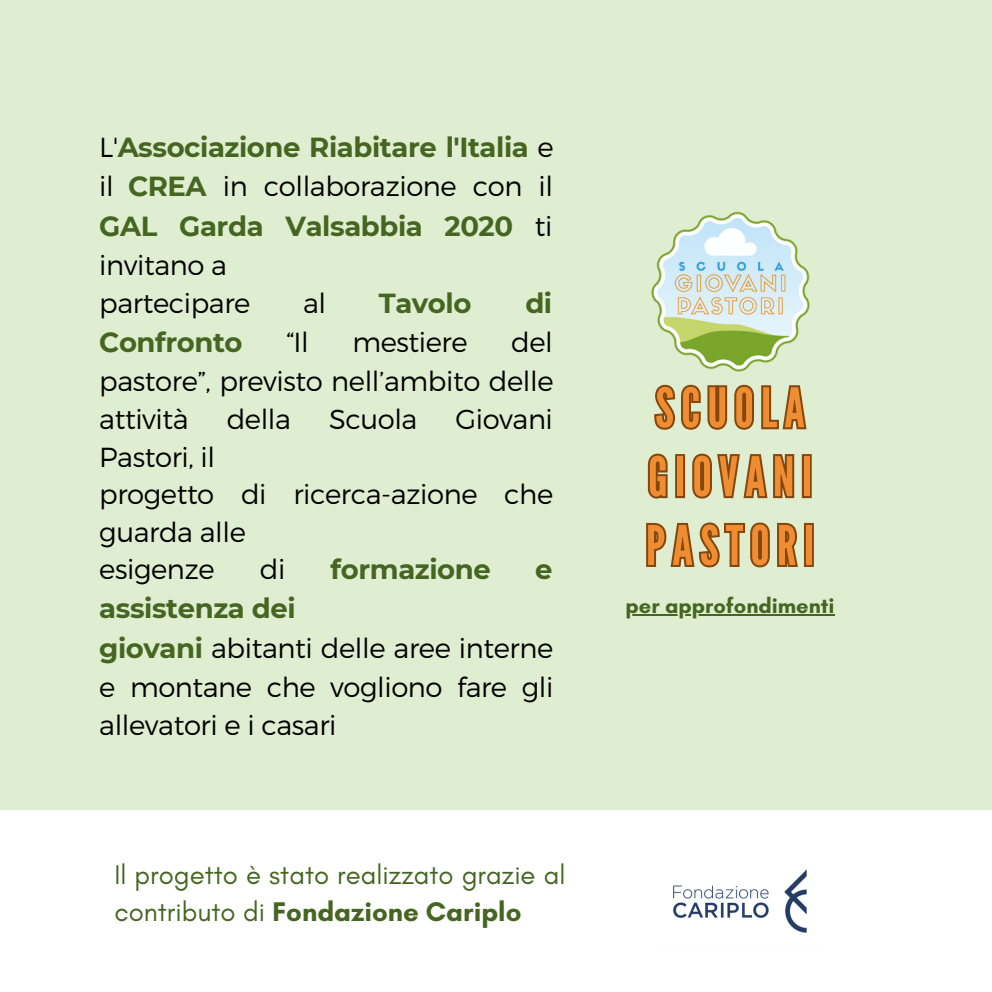
<style>
.page{position:relative;width:992px;height:992px;background:#dfedd1}
.page>*{position:absolute;margin:0;border:0;box-sizing:border-box;transform-origin:0 0}
.t1{font:54.25px/68.8px "League Gothic";letter-spacing:.135em;color:#ef8d33}
.t2{font:300 27.5px/37.5px "Montserrat";letter-spacing:-.015em;color:#000}
.t3{font:700 27.5px/39px "Montserrat";letter-spacing:-.015em;color:#456621}
.t4{font:27.5px/37.5px "Glacial Indifference";color:#456621}
.t5{font:700 21.75px "Glacial Indifference";color:#456621}
.s1{font-weight:300;color:#000}
.s2{font-weight:700;color:#456621}
.s3{font-weight:700}
</style>
<div class="page">
<div style="left:0;top:810px;width:992px;height:182px;background:#fff"></div>
<img style="left:651px;top:212px;width:159px;height:159px">
<img style="left:673px;top:869px;width:134px;height:64px">
<hr style="left:625px;top:614px;width:209px;height:2px;background:#456621">
<svg style="left:654px;top:384px;width:153px;height:46px"></svg>
<svg style="left:647px;top:453px;width:165px;height:46px"></svg>
<svg style="left:646px;top:522px;width:168px;height:46px"></svg>
<p class="t3" style="left:99px;top:128px;width:456px"><span class="s1">L'</span>Associazione Riabitare l'Italia <span class="s1">e il</span> CREA <span class="s1">in collaborazione con il<br></span>GAL Garda Valsabbia 2020 <span class="s1">ti invitano a<br>partecipare</span></p>
<p class="t2" style="left:303px;top:283px;width:25px">al</p>
<p class="t3" style="left:379px;top:283px;width:94px">Tavolo</p>
<p class="t3" style="left:525px;top:283px;width:28px">di</p>
<p class="t3" style="left:99px;top:323px;width:145px">Confronto</p>
<p class="t2" style="left:286px;top:322px;width:24px">“Il</p>
<p class="t2" style="left:352px;top:322px;width:117px">mestiere</p>
<p class="t2" style="left:99px;top:322px;width:456px;line-height:38.5px;text-align:justify;text-indent:412px">del pastore”, previsto nell’ambito delle attività</p>
<p class="t2" style="left:227px;top:399px;width:66px">della</p>
<p class="t2" style="left:329px;top:399px;width:90px">Scuola</p>
<p class="t2" style="left:455px;top:399px;width:99px">Giovani</p>
<p class="t2" style="left:99px;top:437px;width:455px">Pastori, il<br>progetto di ricerca-azione che guarda alle<br>esigenze</p>
<p class="t2" style="left:260px;top:549px;width:27px">di</p>
<p class="t3" style="left:331px;top:550px;width:162px">formazione</p>
<p class="t3" style="left:535px;top:550px;width:19px">e</p>
<p class="t2" style="left:99px;top:588px;width:456px;line-height:38.8px"><span class="s2">assistenza dei<br>giovani</span> abitanti delle aree interne e montane che vogliono fare gli allevatori e i casari</p>
<p class="t4" style="left:114px;top:855px;width:452px">Il progetto è stato realizzato grazie al contributo di <span class="s3">Fondazione Cariplo</span></p>
<h1 class="t1" style="left:646px;top:375px;width:170px">SCUOLA<br>GIOVANI<br>PASTORI</h1>
<p class="t5" style="left:625px;top:592px;width:210px">per approfondimenti</p>
</div>
